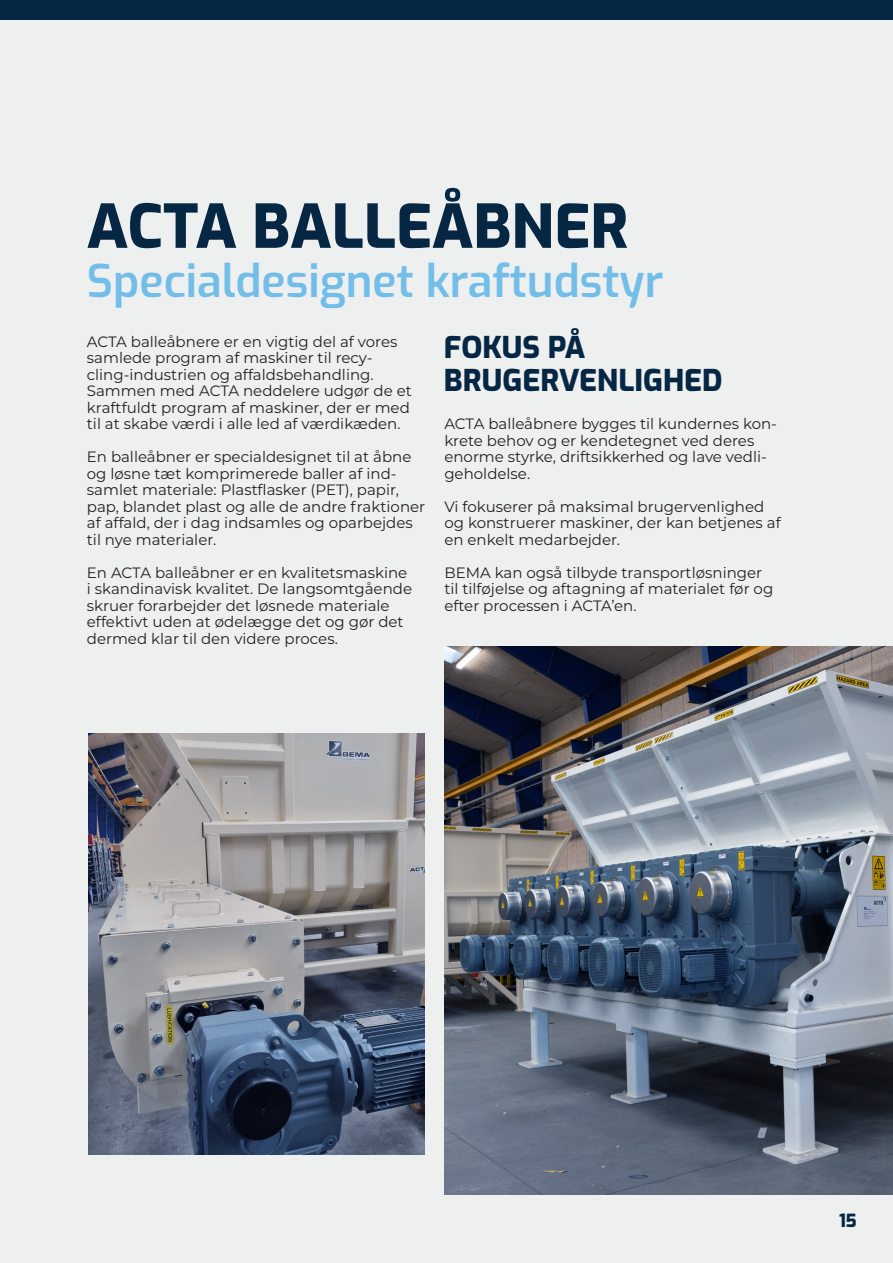
<style>
.page{position:relative;width:893px;height:1263px;background:#eef0f0}
.page>*{position:absolute;margin:0;border:0;box-sizing:border-box;transform-origin:0 0}
.rubrik{font:800 60px "Exo";color:#052744}
.rubrik-2{font:600 45px "Exo";color:#73bde9}
.rubrik____blå_skrift{font:800 29.85px "Exo";color:#052744}
.t1{font:800 18px "Exo";color:#052744}
.t2{font:15px/16.5px "Montserrat";color:#231f20}
</style>
<div class="page">
<div style="left:0;top:0;width:893px;height:19px;background:#052744"></div>
<img style="left:88px;top:733px;width:337px;height:421px">
<img style="left:444px;top:646px;width:449px;height:549px">
<p class="rubrik" style="left:87px;top:183px;width:543px">ACTA BALLEÅBNER</p>
<p class="rubrik-2" style="left:87px;top:248px;width:578px">Specialdesignet kraftudstyr</p>
<p class="rubrik____blå_skrift" style="left:444px;top:326px;width:143px">FOKUS PÅ</p>
<p class="rubrik____blå_skrift" style="left:444px;top:359px;width:280px">BRUGERVENLIGHED</p>
<p class="t2" style="left:444px;top:415px;width:334px">ACTA balleåbnere bygges til kundernes kon&shy;krete behov og er kendetegnet ved deres enorme styrke, driftsikkerhed og lave vedli&shy;geholdelse.</p>
<p class="t2" style="left:444px;top:497px;width:338px">Vi fokuserer på maksimal brugervenlighed og konstruerer maskiner, der kan betjenes af en enkelt medarbejder.</p>
<p class="t2" style="left:444px;top:563px;width:330px">BEMA kan også tilbyde transportløsninger til tilføjelse og aftagning af materialet før og efter processen i ACTA’en.</p>
<p class="t2" style="left:87px;top:333px;width:326px">ACTA balleåbnere er en vigtig del af vores samlede program af maskiner til recy&shy;cling-industrien og affaldsbehandling.<br>Sammen med ACTA neddelere udgør de et kraftfuldt program af maskiner, der er med til at skabe værdi i alle led af værdikæden.</p>
<p class="t2" style="left:87px;top:448px;width:340px">En balleåbner er specialdesignet til at åbne og løsne tæt komprimerede baller af ind&shy;samlet materiale: Plastflasker (PET), papir, pap, blandet plast og alle de andre fraktioner af affald, der i dag indsamles og oparbejdes til nye materialer.</p>
<p class="t2" style="left:87px;top:564px;width:327px">En ACTA balleåbner er en kvalitetsmaskine i skandinavisk kvalitet. De langsomtgående skruer forarbejder det løsnede materiale effektivt uden at ødelægge det og gør det dermed klar til den videre proces.</p>
<p class="t1" style="left:839px;top:1208px;width:19px">15</p>
</div>
